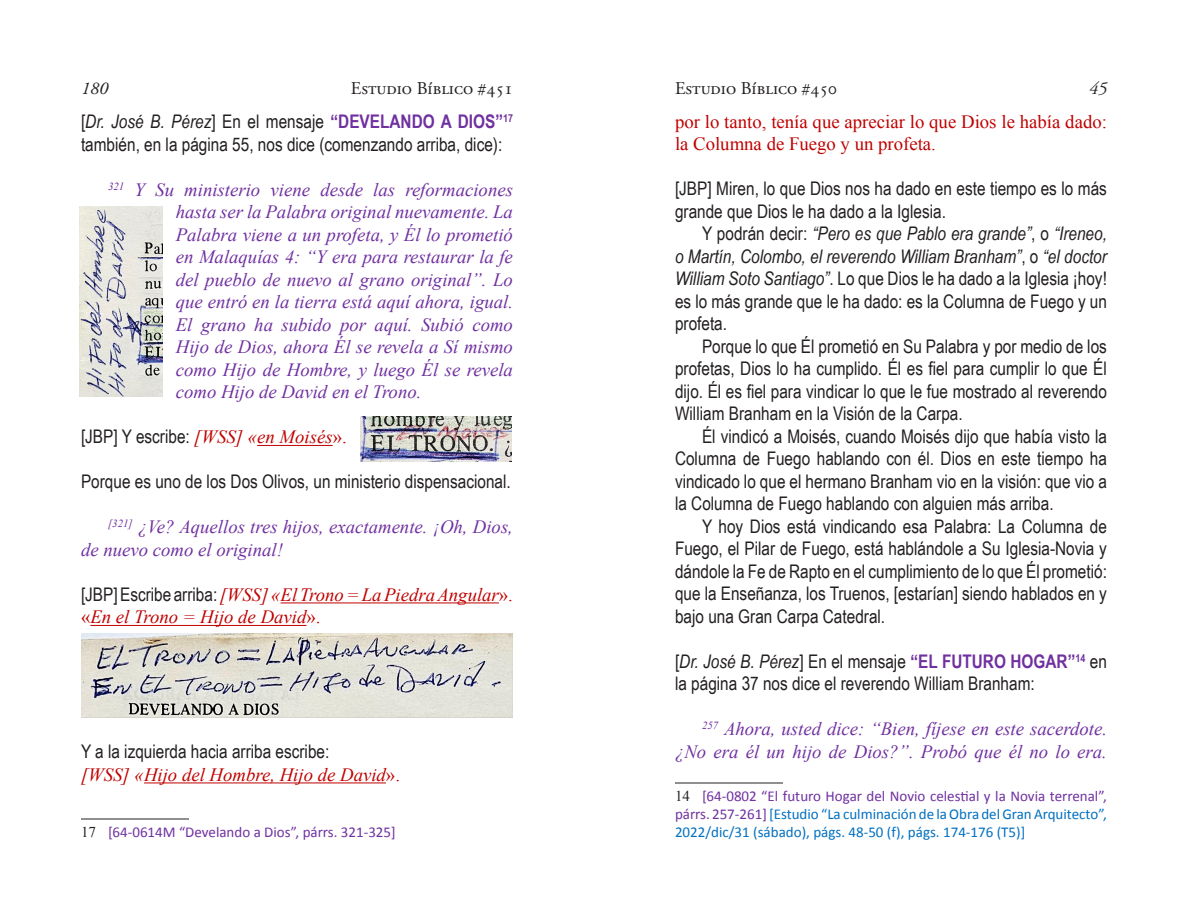
<style>
.page{position:relative;width:1188px;height:918px;background:#fff}
.page>*{position:absolute;margin:0;border:0;box-sizing:border-box;transform-origin:0 0}
.t1{font:18.75px/22.5px "Arial Narrow";color:#231f20;text-align:justify}
.t2{font:italic 18.75px/22.5px "Times New Roman";color:#7030a0;text-align:justify}
.t3{font:italic 18.75px/22.5px "Times New Roman";color:#c00000}
.t4{font:18.75px/22.5px "Times New Roman";color:#c00000}
.t5{font:18px "Adobe Garamond Pro";color:#231f20}
.t6{font:italic 18px "Adobe Garamond Pro";color:#231f20}
.t7{font:15px/18px "Calibri";color:#0070c0;text-align:justify}
.t8{font:15px "Calibri";color:#7030a0}
.s1{font-style:italic}
.s2{font-weight:700;color:#7030a0}
.s3{font-family:"Times New Roman";font-style:italic;color:#c00000}
.s4{font-family:"Times New Roman";color:#c00000}
.s5{font-family:"Arial Narrow";font-style:normal;color:#231f20}
.s6{font-style:normal}
.s7{font-family:"Times New Roman";color:#231f20}
.s8{color:#7030a0}
</style>
<div class="page">
<hr style="left:257px;top:445px;width:76px;height:1px;background:#c00000">
<hr style="left:281px;top:603px;width:218px;height:1px;background:#c00000">
<hr style="left:90px;top:625px;width:216px;height:1px;background:#c00000">
<hr style="left:144px;top:783px;width:242px;height:1px;background:#c00000">
<hr style="left:81px;top:819px;width:108px;height:1px;background:#231f20">
<img style="left:361px;top:416px;width:151px;height:45px">
<img style="left:81px;top:634px;width:432px;height:84px">
<img style="left:80px;top:207px;width:82px;height:190px">
<hr style="left:675px;top:783px;width:108px;height:1px;background:#231f20">
<p class="t6" style="left:81px;top:78px;width:28px">180</p>
<p class="t5" style="left:351px;top:78px;width:164px">Estudio Bíblico #451</p>
<p class="t1" style="left:81px;top:110px;width:433px">[<span class="s1">Dr. José B. Pérez</span>] En el mensaje <span class="s2">“DEVELANDO A DIOS”</span><sup>17 </sup>también, en la página 55, nos dice (comenzando arriba, dice):</p>
<p class="t2" style="left:176px;top:178px;width:339px;text-indent:-68px"><sup>321</sup> Y Su ministerio viene desde las reformaciones hasta ser la Palabra original nuevamente. La Palabra viene a un profeta, y Él lo prometió en Malaquías 4: “Y era para restaurar la fe del pueblo de nuevo al grano original”. Lo que entró en la tierra está aquí ahora, igual.<br>El grano ha subido por aquí. Subió como Hijo de Dios, ahora Él se revela a Sí mismo como Hijo de Hombre, y luego Él se revela como Hijo de David en el Trono.</p>
<p class="t1" style="left:81px;top:425px;width:267px">[JBP] Y escribe: <span class="s3">[WSS] «en Moisés</span><span class="s4">».</span></p>
<p class="t1" style="left:81px;top:470px;width:431px">Porque es uno de los Dos Olivos, un ministerio dispensacional.</p>
<p class="t2" style="left:81px;top:515px;width:433px;text-indent:27px"><sup>[321]</sup> ¿Ve? Aquellos tres hijos, exactamente. ¡Oh, Dios, de nuevo como el original!</p>
<p class="t3" style="left:81px;top:583px;width:433px"><span class="s5">[JBP] Escribe arriba:</span> [WSS] «El Trono = La Piedra Angular<span class="s6">». «</span>En el Trono = Hijo de David<span class="s6">».</span></p>
<p class="t1" style="left:81px;top:740px;width:250px">Y a la izquierda hacia arriba escribe:</p>
<p class="t3" style="left:81px;top:763px;width:321px">[WSS] «Hijo del Hombre, Hijo de David<span class="s6">».</span></p>
<p class="t8" style="left:81px;top:822px;width:316px"><span class="s7">17</span> [64-0614M “Develando a Dios”, párrs. 321-325]</p>
<p class="t5" style="left:675px;top:78px;width:164px">Estudio Bíblico #450</p>
<p class="t6" style="left:1089px;top:78px;width:19px">45</p>
<p class="t4" style="left:675px;top:110px;width:433px">por lo tanto, tenía que apreciar lo que Dios le había dado: la Columna de Fuego y un profeta.</p>
<p class="t1" style="left:675px;top:177px;width:433px">[JBP] Miren, lo que Dios nos ha dado en este tiempo es lo más grande que Dios le ha dado a la Iglesia.</p>
<p class="t1" style="left:675px;top:222px;width:434px;text-indent:27px">Y podrán decir: <span class="s1">“Pero es que Pablo era grande”</span>, o <span class="s1">“Ireneo, o Martín, Colombo, el reverendo William Branham”</span>, o <span class="s1">“el doctor William Soto Santiago”</span>. Lo que Dios le ha dado a la Iglesia ¡hoy! es lo más grande que le ha dado: es la Columna de Fuego y un profeta.</p>
<p class="t1" style="left:675px;top:334px;width:433px;text-indent:27px">Porque lo que Él prometió en Su Palabra y por medio de los profetas, Dios lo ha cumplido. Él es fiel para cumplir lo que Él dijo. Él es fiel para vindicar lo que le fue mostrado al reverendo William Branham en la Visión de la Carpa.</p>
<p class="t1" style="left:675px;top:424px;width:433px;text-indent:27px">Él vindicó a Moisés, cuando Moisés dijo que había visto la Columna de Fuego hablando con él. Dios en este tiempo ha vindicado lo que el hermano Branham vio en la visión: que vio a la Columna de Fuego hablando con alguien más arriba.</p>
<p class="t1" style="left:675px;top:514px;width:433px;text-indent:27px">Y hoy Dios está vindicando esa Palabra: La Columna de Fuego, el Pilar de Fuego, está hablándole a Su Iglesia-Novia y dándole la Fe de Rapto en el cumplimiento de lo que Él prometió: que la Enseñanza, los Truenos, [estarían] siendo hablados en y bajo una Gran Carpa Catedral.</p>
<p class="t1" style="left:675px;top:649px;width:433px">[<span class="s1">Dr. José B. Pérez</span>] En el mensaje <span class="s2">“EL FUTURO HOGAR”</span><sup>14</sup> en la página 37 nos dice el reverendo William Branham:</p>
<p class="t2" style="left:675px;top:717px;width:434px;text-align:right"><sup>257</sup> Ahora, usted dice: “Bien, fíjese en este sacerdote. ¿No era él un hijo de Dios?”. Probó que él no lo era.</p>
<p class="t7" style="left:675px;top:787px;width:434px"><span class="s7">14</span> <span class="s8">[64-0802 “El futuro Hogar del Novio celestial y la Novia terrenal”, párrs. 257-261]</span> [Estudio “La culminación de la Obra del Gran Arquitecto”, 2022/dic/31 (sábado), págs. 48-50 (f), págs. 174-176 (T5)]</p>
</div>
